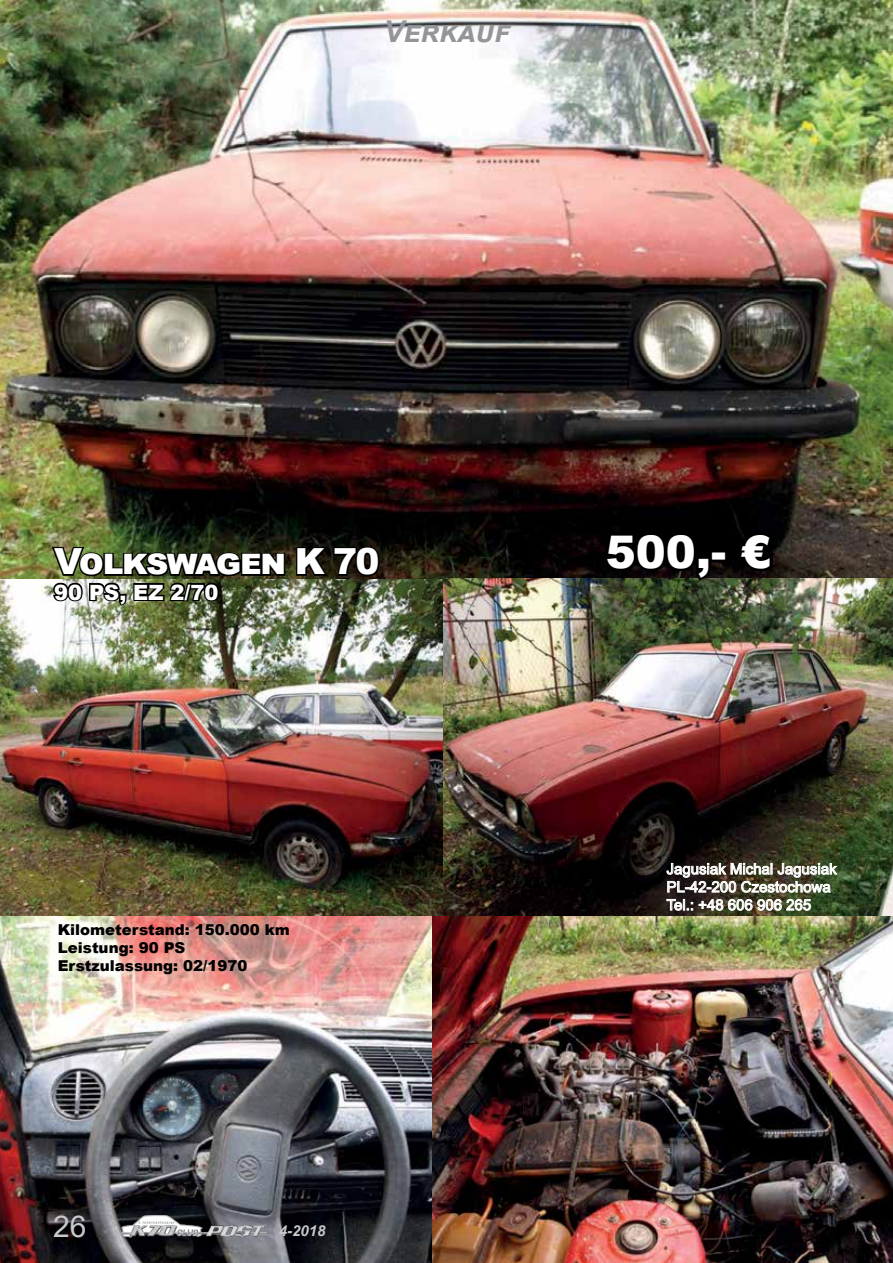
<style>
.page{position:relative;width:893px;height:1263px;background:#fff}
.page>*{position:absolute;margin:0;border:0;box-sizing:border-box;transform-origin:0 0}
.t1{font:900 45px "Arial";color:#fff}
.t2{font:900 36px "Arial";letter-spacing:-.05em;color:#fff}
.t3{font:italic 700 30px "Arial";color:#939598}
.t4{font:30px "Arial";color:#c7c8ca}
.t5{font:900 21px "Arial";color:#fff}
.t6{font:15px/18px "Arial";color:#fff}
.t7{font:900 15px/18px "Arial";color:#000}
.t8{font:italic 700 15px "Arial";color:#c7c8ca}
</style>
<div class="page">
<img style="left:0;top:578px;width:443px;height:685px">
<img style="left:0;top:0;width:893px;height:578px">
<img style="left:443px;top:578px;width:450px;height:338px">
<img style="left:432px;top:916px;width:461px;height:347px">
<svg style="left:294px;top:544px;width:87px;height:34px;background:#161109"></svg>
<img style="left:50px;top:546px;width:237px;height:62px">
<svg style="left:600px;top:527px;width:116px;height:57px;background:#080805"></svg>
<div style="left:709px;top:549px;width:19px;height:13px;border:6px solid #000"></div>
<svg style="left:734px;top:529px;width:42px;height:46px;background:#030202"></svg>
<svg style="left:666px;top:863px;width:171px;height:30px;background:#7b796e"></svg>
<svg style="left:666px;top:899px;width:145px;height:12px;background:#8f8d82"></svg>
<img style="left:122px;top:1215px;width:146px;height:22px">
<h3 class="t3" style="left:383px;top:12px;width:128px">Verkauf</h3>
<h2 class="t2" style="left:54px;top:535px;width:327px">Volkswagen K 70</h2>
<h3 class="t5" style="left:54px;top:577px;width:166px">90 PS, EZ 2/70</h3>
<p class="t7" style="left:58px;top:920px;width:234px">Kilometerstand: 150.000 km<br>Leistung: 90 PS<br>Erstzulassung: 02/1970</p>
<h3 class="t4" style="left:53px;top:1206px;width:35px">26</h3>
<p class="t8" style="left:279px;top:1221px;width:48px">4-2018</p>
<h1 class="t1" style="left:606px;top:519px;width:167px">500,- €</h1>
<p class="t6" style="left:666px;top:860px;width:172px">Jagusiak Michal Jagusiak<br>PL-42-200 Czestochowa<br>Tel.: +48 606 906 265</p>
</div>
